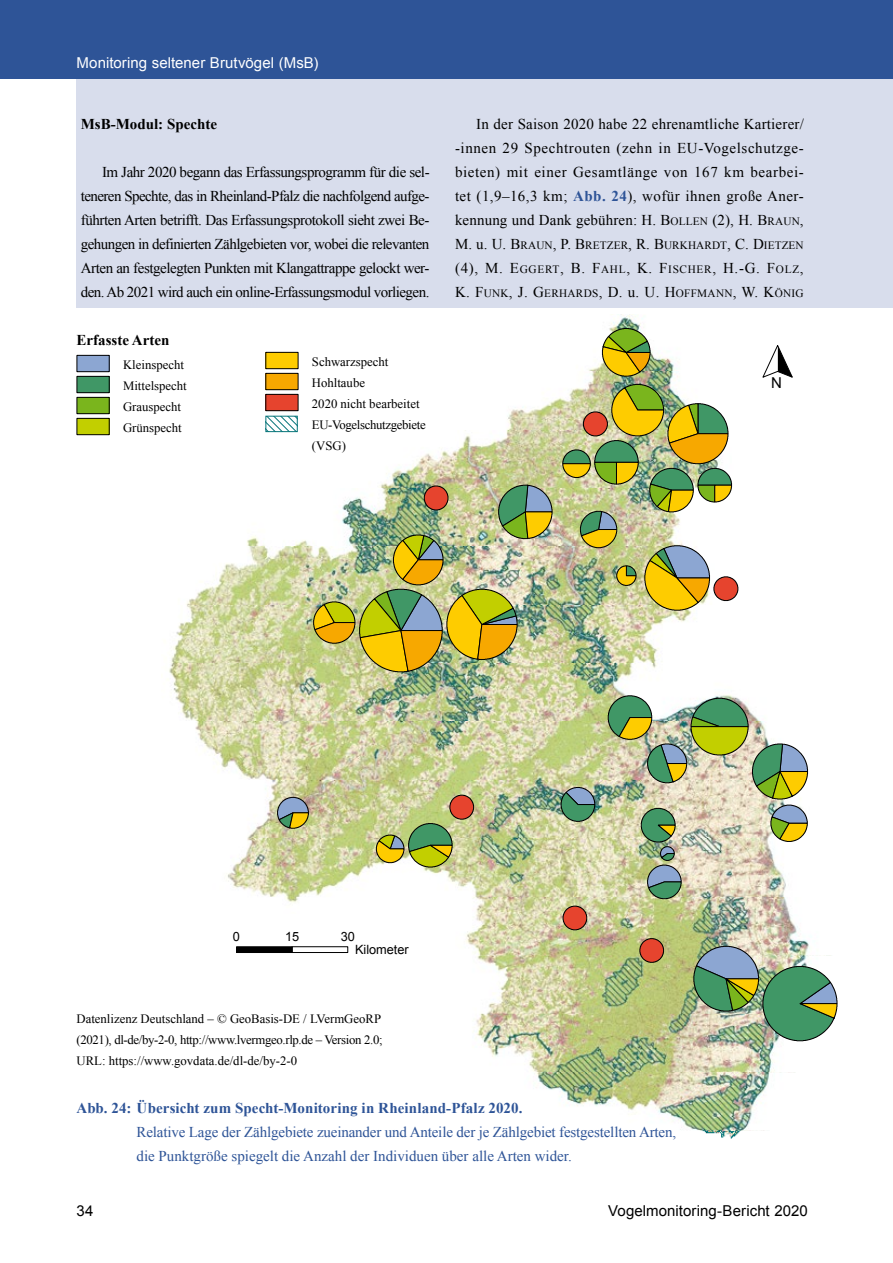
<style>
.page{position:relative;width:893px;height:1263px;background:#fff}
.page>*{position:absolute;margin:0;border:0;box-sizing:border-box;transform-origin:0 0}
.t1{font:15px/24px "Times New Roman";letter-spacing:-.015em;color:#000;text-align:justify}
.t2{font:15px/24px "Times New Roman";letter-spacing:-.01em;color:#2e5497}
.t3{font:700 15px "Times New Roman";letter-spacing:.005em;color:#2e5497}
.t4{font:15px "Arial";letter-spacing:.005em;color:#fff}
.t5{font:15px "Arial";letter-spacing:.005em;color:#000}
.t6{font:700 15px "Times New Roman";color:#000}
.t7{font:12.75px/21px "Times New Roman";color:#000}
.t8{font:12.75px "Arial";color:#000}
.t9{font:11.25px "Times New Roman";letter-spacing:.015em;color:#000}
.t10{font:11.25px "Arial";color:#000}
.s1{font-weight:700;color:#2e5497}
.s2{font-style:inherit}
.s3{font-size:11.25px}
.s4{font-size:15px}
</style>
<div class="page">
<div style="left:77px;top:68px;width:816px;height:239px;background:#d8ddec"></div>
<div style="left:0;top:0;width:893px;height:78px;background:#2e5497"></div>
<img style="left:169px;top:315px;width:640px;height:640px">
<img style="left:477px;top:955px;width:216px;height:59px">
<img style="left:476px;top:1014px;width:328px;height:58px">
<img style="left:535px;top:1072px;width:260px;height:58px">
<img style="left:699px;top:1130px;width:65px;height:9px">
<svg style="left:601px;top:328px;width:50px;height:49px;background:#afac37"></svg>
<svg style="left:277px;top:797px;width:32px;height:32px"></svg>
<svg style="left:560px;top:787px;width:35px;height:35px"></svg>
<svg style="left:562px;top:905px;width:25px;height:25px"></svg>
<svg style="left:639px;top:938px;width:25px;height:25px"></svg>
<img style="left:376px;top:794px;width:98px;height:74px">
<img style="left:693px;top:945px;width:145px;height:96px">
<img style="left:313px;top:483px;width:240px;height:190px">
<img style="left:562px;top:384px;width:177px;height:227px">
<img style="left:607px;top:695px;width:201px;height:204px">
<div style="left:212px;top:918px;width:220px;height:48px;background:#fff"></div>
<div style="left:237px;top:947px;width:55px;height:5px;background:#000"></div>
<div style="left:236px;top:946px;width:57px;height:7px;border:1px solid #000"></div>
<div style="left:292px;top:946px;width:56px;height:7px;border:1px solid #000"></div>
<svg style="left:761px;top:344px;width:33px;height:35px"></svg>
<div style="left:77px;top:355px;width:32px;height:17px;background:#8ca6d2"></div>
<div style="left:77px;top:355px;width:33px;height:17px;border:1px solid #000"></div>
<div style="left:77px;top:376px;width:32px;height:17px;background:#409766"></div>
<div style="left:77px;top:376px;width:33px;height:17px;border:1px solid #000"></div>
<div style="left:77px;top:397px;width:32px;height:17px;background:#7ab51d"></div>
<div style="left:77px;top:397px;width:33px;height:17px;border:1px solid #000"></div>
<div style="left:77px;top:418px;width:32px;height:17px;background:#c2cf00"></div>
<div style="left:77px;top:418px;width:33px;height:17px;border:1px solid #000"></div>
<div style="left:266px;top:352px;width:32px;height:17px;background:#fecc00"></div>
<div style="left:265px;top:352px;width:33px;height:17px;border:1px solid #000"></div>
<div style="left:266px;top:373px;width:32px;height:17px;background:#f7a800"></div>
<div style="left:265px;top:373px;width:33px;height:17px;border:1px solid #000"></div>
<div style="left:266px;top:394px;width:32px;height:17px;background:#e6442e"></div>
<div style="left:265px;top:394px;width:33px;height:17px;border:1px solid #000"></div>
<svg style="left:267px;top:418px;width:29px;height:12px"></svg>
<div style="left:265px;top:416px;width:33px;height:16px;border:1px solid #067479"></div>
<p class="t4" style="left:77px;top:53px;width:243px">Monitoring seltener Brutvögel (MsB)</p>
<p class="t6" style="left:81px;top:114px;width:138px">MsB-Modul: Spechte</p>
<p class="t1" style="left:81px;top:160px;width:350px;text-indent:21px">Im Jahr 2020 begann das Erfassungsprogramm für die sel&shy;teneren Spechte, das in Rheinland-Pfalz die nachfolgend aufge&shy;führten Arten betrifft. Das Erfassungsprotokoll sieht zwei Be&shy;gehungen in definierten Zählgebieten vor, wobei die relevanten Arten an festgelegten Punkten mit Klangattrappe gelockt wer&shy;den. Ab 2021 wird auch ein online-Erfassungsmodul vorliegen.</p>
<p class="t6" style="left:77px;top:330px;width:94px">Erfasste Arten</p>
<p class="t7" style="left:123px;top:354px;width:65px">Kleinspecht<br>Mittelspecht<br>Grauspecht<br>Grünspecht</p>
<p class="t7" style="left:312px;top:351px;width:115px">Schwarzspecht<br>Hohltaube<br>2020 nicht bearbeitet<br>EU-Vogelschutzgebiete (VSG)</p>
<p class="t1" style="left:455px;top:112px;width:350px;text-indent:21px">In der Saison 2020 habe 22 ehrenamtliche Kartierer/ -innen 29 Spechtrouten (zehn in EU-Vogelschutzge&shy;bieten) mit einer Gesamtlänge von 167 km bearbei&shy;tet (1,9‒16,3 km; <span class="s1">Abb. 24</span>), wofür ihnen große Aner&shy;kennung und Dank gebühren: H. <span class="s2">B</span><span class="s3">OLLEN</span> (2), H. <span class="s2">B</span><span class="s3">RAUN</span>,</p>
<p class="t9" style="left:455px;top:238px;width:350px"><span class="s4">M. u. U.</span> <span class="s4">B</span>RAUN<span class="s4">, P.</span> <span class="s4">B</span>RETZER<span class="s4">, R.</span> <span class="s4">B</span>URKHARDT<span class="s4">, C.</span> <span class="s4">D</span>IETZEN</p>
<p class="t1" style="left:455px;top:256px;width:350px">(4), M. <span class="s2">E</span><span class="s3">GGERT</span>, B. <span class="s2">F</span><span class="s3">AHL</span>, K. <span class="s2">F</span><span class="s3">ISCHER</span>, H.-G. <span class="s2">F</span><span class="s3">OLZ</span>,</p>
<p class="t9" style="left:455px;top:286px;width:350px"><span class="s4">K.</span> <span class="s4">F</span>UNK<span class="s4">, J.</span> <span class="s4">G</span>ERHARD S<span class="s4">, D. u. U.</span> <span class="s4">H</span>OFFMANN<span class="s4">, W.</span> <span class="s4">K</span>ÖNIG</p>
<p class="t5" style="left:771px;top:373px;width:12px">N</p>
<p class="t8" style="left:233px;top:928px;width:9px">0</p>
<p class="t8" style="left:285px;top:928px;width:16px">15</p>
<p class="t8" style="left:341px;top:928px;width:16px">30</p>
<p class="t8" style="left:355px;top:941px;width:55px">Kilometer</p>
<p class="t7" style="left:77px;top:1008px;width:308px;text-align:justify">Datenlizenz Deutschland – © GeoBasis-DE / LVermGeoRP (2021), dl-de/by-2-0, http://www.lvermgeo.rlp.de – Version 2.0; URL: https://www.govdata.de/dl-de/by-2-0</p>
<p class="t10" style="left:218px;top:1051px;width:8px">0</p>
<p class="t10" style="left:289px;top:1051px;width:14px">20</p>
<p class="t8" style="left:210px;top:1055px;width:9px">0</p>
<p class="t8" style="left:243px;top:1055px;width:16px">10</p>
<p class="t8" style="left:281px;top:1055px;width:16px">20</p>
<p class="t3" style="left:77px;top:1098px;width:447px">Abb. 24: Übersicht zum Specht-Monitoring in Rheinland-Pfalz 2020.</p>
<p class="t2" style="left:137px;top:1120px;width:541px">Relative Lage der Zählgebiete zueinander und Anteile der je Zählgebiet festgestellten Arten, die Punktgröße spiegelt die Anzahl der Individuen über alle Arten wider.</p>
<p class="t5" style="left:77px;top:1201px;width:19px">34</p>
<p class="t5" style="left:608px;top:1201px;width:201px">Vogelmonitoring-Bericht 2020</p>
</div>
